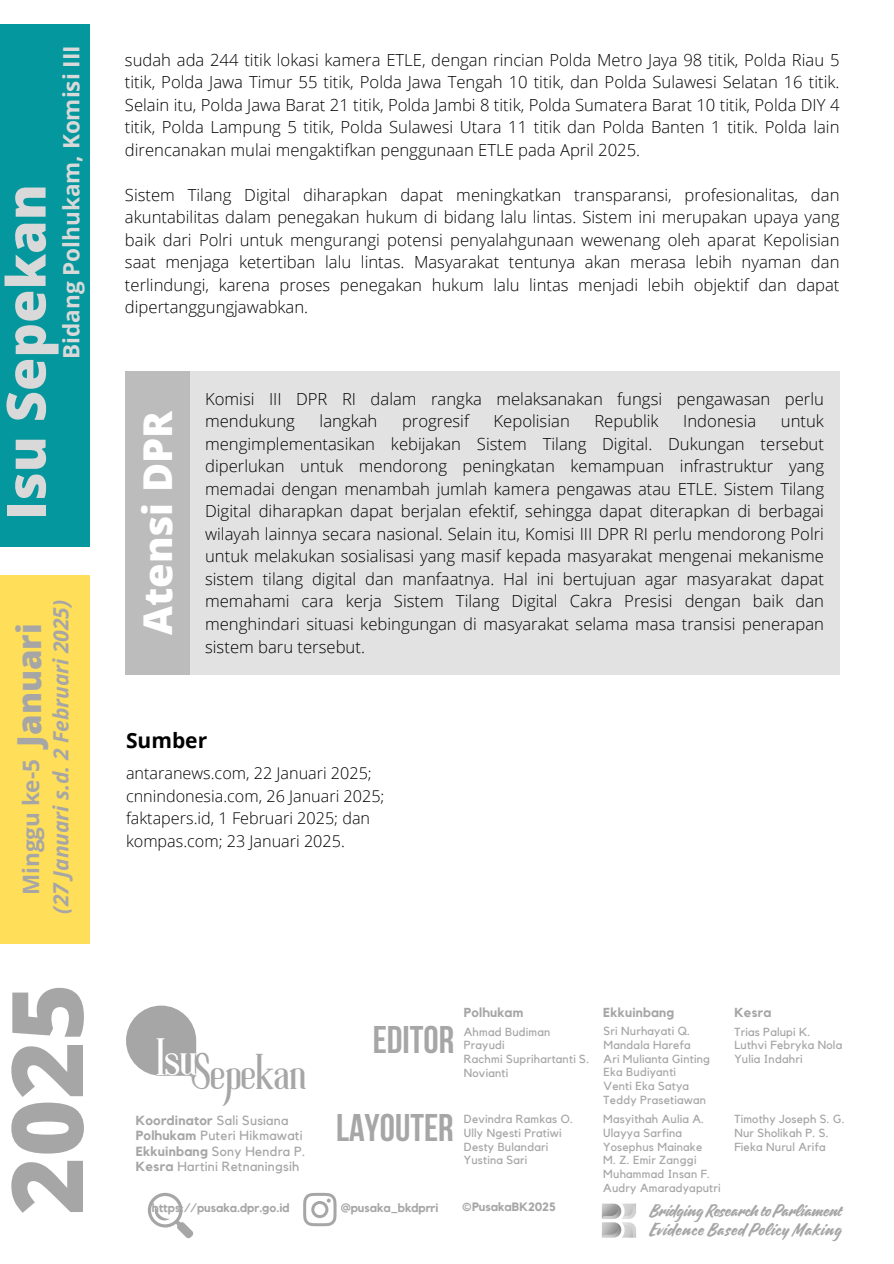
<style>
.page{position:relative;width:894px;height:1264px;background:#fff}
.page>*{position:absolute;margin:0;border:0;box-sizing:border-box;transform-origin:0 0}
.t1{font:800 98.85px "Open Sans";color:#a6a6a6}
.t2{font:800 54px "Open Sans";color:#d9d9d9}
.t3{font:47.55px "Roller Coaster";color:#fff}
.t4{font:45.3px "Roller Coaster";color:#a6a6a6}
.t5{font:800 39.75px "Open Sans";color:#fff}
.t6{font:700 38.4px "Bebas Neue";color:#a6a6a6}
.t7{font:800 33px "Open Sans";color:#a6a6a6}
.t8{font:700 22.5px "Open Sans";color:#d9d9d9}
.t9{font:700 22.5px "Open Sans";color:#a6a6a6}
.t10{font:italic 700 21px "Open Sans";color:#a6a6a6}
.t11{font:700 21px "Open Sans";color:#000}
.t12{font:16.8px "Quotes Script";letter-spacing:.045em;color:#a6a6a6}
.t13{font:300 16.65px/22.5px "Open Sans";color:#000;text-align:justify}
.t14{font:16.65px "Quotes Script";color:#a6a6a6}
.t15{font:300 16.2px "Open Sans";color:#000}
.t16{font:13.2px "Kollektif";letter-spacing:.02em;color:#a6a6a6}
.t17{font:700 13.2px "Kollektif";letter-spacing:.02em;color:#a6a6a6}
.t18{font:700 13.05px "Kollektif";letter-spacing:.02em;color:#a6a6a6}
.t19{font:700 12px "Kollektif";color:#a6a6a6}
.t20{font:11.7px "Kollektif";letter-spacing:.02em;color:#a6a6a6}
.s1{font-weight:400}
.s2{font-weight:700}
</style>
<div class="page">
<div style="left:0;top:25px;width:89px;height:522px;background:#04979d"></div>
<div style="left:0;top:575px;width:89px;height:368px;background:#ffde59"></div>
<svg style="left:126px;top:1005px;width:70px;height:70px"></svg>
<svg style="left:303px;top:1192px;width:33px;height:34px"></svg>
<svg style="left:148px;top:1192px;width:45px;height:46px"></svg>
<img style="left:601px;top:1203px;width:35px;height:35px">
<div style="left:125px;top:371px;width:64px;height:303px;background:#bcbcbc"></div>
<div style="left:189px;top:371px;width:650px;height:303px;background:#e2e2e2"></div>
<p class="t8" style="left:55px;top:359px;width:315px;rotate:-90deg">Bidang Polhukam, Komisi III</p>
<h2 class="t2" style="left:-12px;top:520px;width:337px;rotate:-90deg">Isu Sepekan</h2>
<p class="t10" style="left:46px;top:913px;width:316px;rotate:-90deg">(27Januari s.d. 2 Februari 2025)</p>
<h6 class="t7" style="left:6px;top:746px;width:125px;rotate:-90deg">Januari</h6>
<p class="t9" style="left:15px;top:895px;width:138px;rotate:-90deg">Minggu ke-5</p>
<p class="t1" style="left:-23px;top:1214px;width:233px;rotate:-90deg">2025</p>
<p class="t13" style="left:125px;top:48px;width:715px">sudah ada 244 titik lokasi kamera ETLE, dengan rincian Polda Metro Jaya 98 titik, Polda Riau 5 titik, Polda Jawa Timur 55 titik, Polda Jawa Tengah 10 titik, dan Polda Sulawesi Selatan 16 titik.<br>Selain itu, Polda Jawa Barat 21 titik, Polda Jambi 8 titik, Polda Sumatera Barat 10 titik, Polda DIY 4 titik, Polda Lampung 5 titik, Polda Sulawesi Utara 11 titik dan Polda Banten 1 titik. Polda lain direncanakan mulai mengaktifkan penggunaan ETLE pada April 2025.</p>
<p class="t13" style="left:125px;top:183px;width:715px">Sistem Tilang Digital diharapkan dapat meningkatkan transparansi, profesionalitas, dan akuntabilitas dalam penegakan hukum di bidang lalu lintas. Sistem ini merupakan upaya yang baik dari Polri untuk mengurangi potensi penyalahgunaan wewenang oleh aparat Kepolisian saat menjaga ketertiban lalu lintas. Masyarakat tentunya akan merasa lebih nyaman dan terlindungi, karena proses penegakan hukum lalu lintas menjadi lebih objektif dan dapat dipertanggungjawabkan.</p>
<p class="t5" style="left:130px;top:635px;width:226px;rotate:-90deg">Atensi DPR</p>
<p class="t13" style="left:205px;top:387px;width:620px">Komisi III DPR RI dalam rangka melaksanakan fungsi pengawasan perlu mendukung</p>
<p class="t13" style="left:319px;top:409px;width:59px">langkah</p>
<p class="t13" style="left:402px;top:409px;width:68px">progresif</p>
<p class="t13" style="left:493px;top:409px;width:78px">Kepolisian</p>
<p class="t13" style="left:594px;top:409px;width:66px">Republik</p>
<p class="t13" style="left:683px;top:409px;width:74px">Indonesia</p>
<p class="t13" style="left:205px;top:409px;width:620px;text-indent:575px">untuk mengimplementasikan kebijakan Sistem Tilang Digital. Dukungan tersebut diperlukan untuk mendorong peningkatan kemampuan infrastruktur yang memadai dengan menambah jumlah kamera pengawas atau ETLE. Sistem Tilang Digital diharapkan dapat berjalan efektif, sehingga dapat diterapkan di berbagai wilayah lainnya secara nasional. Selain itu, Komisi III DPR RI perlu mendorong Polri untuk melakukan sosialisasi yang masif kepada masyarakat mengenai mekanisme sistem tilang digital dan manfaatnya. Hal ini bertujuan agar masyarakat dapat memahami cara kerja Sistem Tilang Digital Cakra Presisi dengan baik dan menghindari situasi kebingungan di masyarakat selama masa transisi penerapan sistem baru tersebut.</p>
<p class="t11" style="left:126px;top:725px;width:83px">Sumber</p>
<p class="t15" style="left:126px;top:762px;width:247px">antaranews.com, 22 Januari 2025;</p>
<p class="t15" style="left:126px;top:784px;width:260px">cnnindonesia.com, 26 Januari 2025;</p>
<p class="t15" style="left:126px;top:807px;width:245px">faktapers.id, 1 Februari 2025; dan</p>
<p class="t15" style="left:126px;top:829px;width:220px">kompas.com; 23 Januari 2025.</p>
<p class="t3" style="left:157px;top:1039px;width:43px">Isu</p>
<p class="t4" style="left:191px;top:1054px;width:117px">Sepekan</p>
<p class="t17" style="left:136px;top:1113px;width:154px">Koordinator <span class="s1">Sali Susiana</span></p>
<h5 class="t16" style="left:136px;top:1129px;width:168px"><span class="s2">Polhukam</span> Puteri Hikmawati</h5>
<p class="t16" style="left:136px;top:1144px;width:171px"><span class="s2">Ekkuinbang</span> Sony Hendra P.</p>
<p class="t16" style="left:136px;top:1160px;width:165px"><span class="s2">Kesra</span> Hartini Retnaningsih</p>
<h5 class="t19" style="left:152px;top:1202px;width:139px">https://pusaka.dpr.go.id</h5>
<p class="t6" style="left:372px;top:1024px;width:83px">EDITOR</p>
<p class="t18" style="left:463px;top:1006px;width:61px">Polhukam</p>
<p class="t20" style="left:463px;top:1026px;width:88px">Ahmad Budiman</p>
<p class="t20" style="left:463px;top:1039px;width:42px">Prayudi</p>
<p class="t20" style="left:463px;top:1053px;width:127px">Rachmi Suprihartanti S.</p>
<p class="t20" style="left:463px;top:1067px;width:46px">Novianti</p>
<p class="t18" style="left:603px;top:1006px;width:72px">Ekkuinbang</p>
<p class="t20" style="left:603px;top:1025px;width:88px">Sri Nurhayati Q.</p>
<p class="t20" style="left:603px;top:1039px;width:88px">Mandala Harefa</p>
<p class="t20" style="left:603px;top:1053px;width:108px">Ari Mulianta Ginting</p>
<p class="t20" style="left:603px;top:1066px;width:74px">Eka Budiyanti</p>
<p class="t20" style="left:603px;top:1080px;width:87px">Venti Eka Satya</p>
<p class="t20" style="left:603px;top:1094px;width:104px">Teddy Prasetiawan</p>
<p class="t18" style="left:734px;top:1006px;width:39px">Kesra</p>
<p class="t20" style="left:734px;top:1026px;width:77px">Trias Palupi K.</p>
<p class="t20" style="left:734px;top:1039px;width:109px">Luthvi Febryka Nola</p>
<p class="t20" style="left:734px;top:1053px;width:70px">Yulia Indahri</p>
<h1 class="t6" style="left:336px;top:1112px;width:119px">LAYOUTER</h1>
<h3 class="t20" style="left:463px;top:1113px;width:110px">Devindra Ramkas O.</h3>
<h3 class="t20" style="left:463px;top:1127px;width:99px">Ully Ngesti Pratiwi</h3>
<p class="t20" style="left:463px;top:1141px;width:86px">Desty Bulandari</p>
<p class="t20" style="left:463px;top:1154px;width:65px">Yustina Sari</p>
<h4 class="t20" style="left:603px;top:1113px;width:102px">Masyithah Aulia A.</h4>
<p class="t20" style="left:603px;top:1127px;width:80px">Ulayya Sarfina</p>
<p class="t20" style="left:603px;top:1141px;width:100px">Yosephus Mainake</p>
<p class="t20" style="left:603px;top:1154px;width:95px">M. Z. Emir Zanggi</p>
<p class="t20" style="left:603px;top:1168px;width:108px">Muhammad Insan F.</p>
<p class="t20" style="left:603px;top:1182px;width:119px">Audry Amaradyaputri</p>
<p class="t20" style="left:734px;top:1113px;width:112px">Timothy Joseph S. G.</p>
<p class="t20" style="left:734px;top:1127px;width:96px">Nur Sholikah P. S.</p>
<p class="t20" style="left:734px;top:1141px;width:93px">Fieka Nurul Arifa</p>
<p class="t19" style="left:340px;top:1202px;width:99px">@pusaka_bkdprri</p>
<p class="t19" style="left:461px;top:1201px;width:95px">©PusakaBK2025</p>
<p class="t14" style="left:649px;top:1198px;width:193px">Bridging Research to Parliament</p>
<p class="t12" style="left:649px;top:1217px;width:194px">Evidence Based Policy Making</p>
</div>
